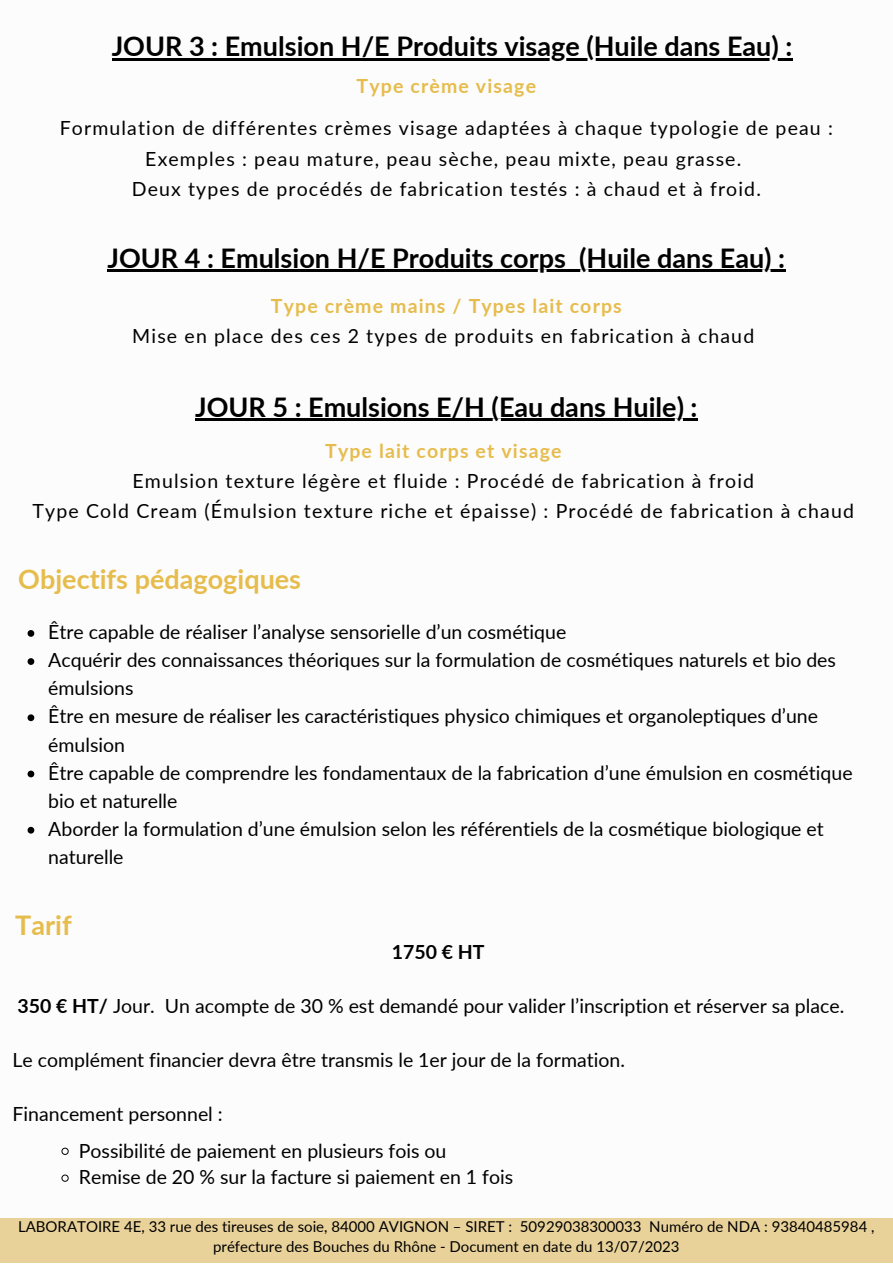
<style>
.page{position:relative;width:893px;height:1264px;background:#fff}
.page>*{position:absolute;margin:0;border:0;box-sizing:border-box;transform-origin:0 0}
.t1{font:700 27px "Lato";color:#000}
.t2{font:700 27px "Lato";color:#e6bc4c}
.t3{font:19.5px/28px "Lato";color:#000}
.t4{font:19.5px/30.6px "Lato";letter-spacing:.06em;color:#000;text-align:center}
.t5{font:700 19.5px "Lato";letter-spacing:.06em;color:#e6bc4c}
.t6{font:700 19.5px "Lato";color:#000}
.t7{font:15px/20.2px "Lato";color:#000;text-align:center}
.s1{font-weight:700}
</style>
<div class="page">
<svg style="left:28px;top:630px;width:6px;height:6px"></svg>
<svg style="left:28px;top:658px;width:6px;height:7px"></svg>
<svg style="left:28px;top:714px;width:6px;height:7px"></svg>
<svg style="left:28px;top:770px;width:6px;height:7px"></svg>
<svg style="left:28px;top:826px;width:6px;height:7px"></svg>
<svg style="left:61px;top:1147px;width:8px;height:8px"></svg>
<svg style="left:61px;top:1174px;width:8px;height:7px"></svg>
<div style="left:0;top:1217px;width:892px;height:45px;background:#e9d29a"></div>
<hr style="left:195px;top:419px;width:502px;height:2px;background:#000">
<hr style="left:107px;top:270px;width:459px;height:2px;background:#000">
<svg style="left:566px;top:270px;width:13px;height:2px"></svg>
<hr style="left:579px;top:270px;width:206px;height:2px;background:#000">
<hr style="left:112px;top:59px;width:680px;height:2px;background:#000">
<h1 class="t1" style="left:112px;top:27px;width:682px">JOUR 3 : Emulsion H/E Produits vis age (Huile dans Eau) :</h1>
<p class="t5" style="left:356px;top:71px;width:181px">Type crème visage</p>
<p class="t4" style="left:60px;top:112px;width:774px">Formulation de différentes crèmes visage adaptées à chaque typologie de peau :<br>Exemples : peau mature, peau sèche, peau mixte, peau grasse.<br>Deux types de procédés de fabrication testés : à chaud et à froid.</p>
<h1 class="t1" style="left:107px;top:238px;width:679px">JOUR 4 : Emulsion H/E Produits corps (Huile dans Eau) :</h1>
<p class="t5" style="left:271px;top:291px;width:352px">Type crème mains / Types lait corps</p>
<p class="t4" style="left:132px;top:320px;width:623px">Mise en place des ces 2 types de produits en fabrication à chaud</p>
<h1 class="t1" style="left:195px;top:387px;width:504px">JOUR 5 : Emulsions E/H (Eau dans Huile) :</h1>
<p class="t5" style="left:325px;top:436px;width:238px">Type lait corps et visage</p>
<p class="t4" style="left:33px;top:465px;width:822px">Emulsion texture légère et fluide : Procédé de fabrication à froid<br>Type Cold Cream (Émulsion texture riche et épaisse) : Procédé de fabrication à chaud</p>
<h1 class="t2" style="left:18px;top:560px;width:284px">Objectifs pédagogiques</h1>
<p class="t3" style="left:48px;top:617px;width:805px">Être capable de réaliser l’analyse sensorielle d’un cosmétique<br>Acquérir des connaissances théoriques sur la formulation de cosmétiques naturels et bio des émulsions<br>Être en mesure de réaliser les caractéristiques physico chimiques et organoleptiques d’une émulsion<br>Être capable de comprendre les fondamentaux de la fabrication d’une émulsion en cosmétique bio et naturelle<br>Aborder la formulation d’une émulsion selon les référentiels de la cosmétique biologique et naturelle</p>
<h1 class="t2" style="left:15px;top:904px;width:58px">Tarif</h1>
<p class="t6" style="left:392px;top:938px;width:94px">1750 € HT</p>
<p class="t3" style="left:18px;top:991px;width:828px"><span class="s1">350 € HT/</span> Jour. Un acompte de 30 % est demandé pour valider l’inscription et réserver sa place.</p>
<p class="t3" style="left:13px;top:1045px;width:614px">Le complément financier devra être transmis le 1er jour de la formation.</p>
<p class="t3" style="left:13px;top:1098px;width:212px">Financement personnel :</p>
<p class="t3" style="left:79px;top:1136px;width:436px;line-height:26.8px">Possibilité de paiement en plusieurs fois ou<br>Remise de 20 % sur la facture si paiement en 1 fois</p>
<p class="t7" style="left:18px;top:1215px;width:857px">LABORATOIRE 4E, 33 rue des tireuses de soie, 84000 AVIGNON – SIRET : 50929038300033 Numéro de NDA : 93840485984 , préfecture des Bouches du Rhône - Document en date du 13/07/2023</p>
</div>
